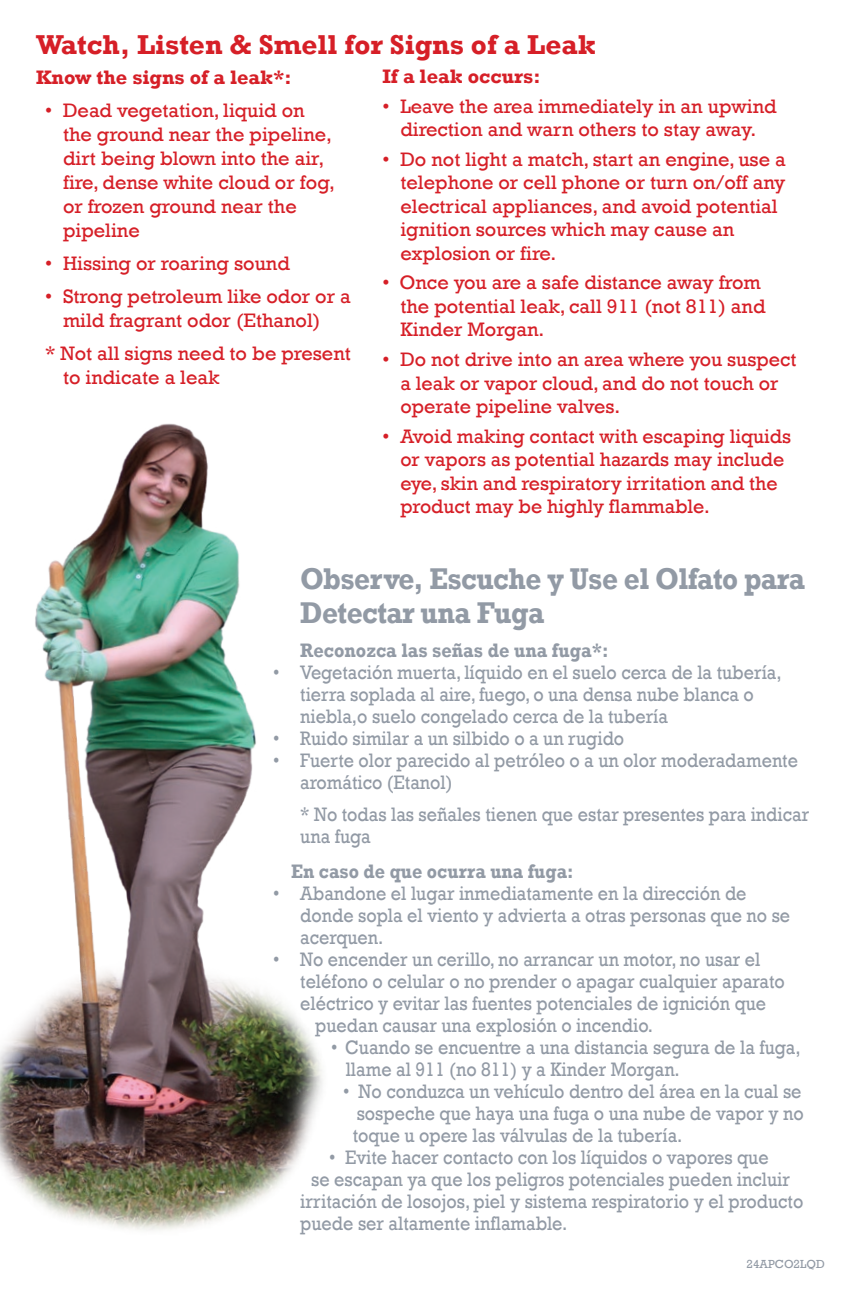
<style>
.page{position:relative;width:846px;height:1296px;background:#fff}
.page>*{position:absolute;margin:0;border:0;box-sizing:border-box;transform-origin:0 0}
.spanish_subhead{font:700 30.8px/34px "Rockwell";letter-spacing:-.02em;color:#929aa5;scale:.91 1}
.english_subhead{font:700 28px "Rockwell";color:#d61f27}
.spanish_body_bullets{font:20px/22px "Rockwell";color:#929aa5;scale:.9 1}
.english_body_bullets{font:20px/23.6px "Rockwell";color:#d61f27}
.english_subsub{font:700 20px "Rockwell";color:#d61f27}
.spanish_subhead-2{font:700 20px "Rockwell";color:#929aa5;scale:.91 1}
.spanish_body_bullets-2{font:700 20px "Rockwell";color:#929aa5;scale:.9 1}
.t1{font:12px "Rockwell";color:#929aa5}
</style>
<div class="page">
<img style="left:0;top:423px;width:323px;height:808px">
<p class="english_subhead" style="left:36px;top:27px;width:561px">Watch, Listen &amp; Smell for Signs of a Leak</p>
<p class="english_subsub" style="left:382px;top:64px;width:160px">If a leak occurs:</p>
<p class="english_body_bullets" style="left:382px;top:94px;width:396px;text-align:center">• Leave the area immediately in an upwind direction and warn others to stay away.</p>
<p class="english_body_bullets" style="left:400px;top:148px;width:387px;text-indent:-18px">• Do not light a match, start an engine, use a telephone or cell phone or turn on/off any electrical appliances, and avoid potential ignition sources which may cause an explosion or fire.</p>
<p class="english_body_bullets" style="left:400px;top:271px;width:367px;text-indent:-18px">• Once you are a safe distance away from the potential leak, call 911 (not 811) and<br>Kinder Morgan.</p>
<p class="english_body_bullets" style="left:400px;top:348px;width:398px;text-indent:-18px">• Do not drive into an area where you suspect a leak or vapor cloud, and do not touch or operate pipeline valves.</p>
<p class="english_body_bullets" style="left:400px;top:424px;width:392px;text-indent:-18px">• Avoid making contact with escaping liquids or vapors as potential hazards may include eye, skin and respiratory irritation and the product may be highly flammable.</p>
<p class="english_subsub" style="left:36px;top:65px;width:257px">Know the signs of a leak*:</p>
<p class="english_body_bullets" style="left:63px;top:98px;width:273px;text-indent:-18px">• Dead vegetation, liquid on the ground near the pipeline, dirt being blown into the air, fire, dense white cloud or fog, or frozen ground near the pipeline</p>
<p class="english_body_bullets" style="left:45px;top:251px;width:246px">• Hissing or roaring sound</p>
<p class="english_body_bullets" style="left:63px;top:284px;width:289px;text-indent:-18px">• Strong petroleum like odor or a mild fragrant odor (Ethanol)</p>
<p class="english_body_bullets" style="left:63px;top:341px;width:289px;text-indent:-18px">* Not all signs need to be present to indicate a leak</p>
<p class="spanish_subhead" style="left:300px;top:561px;width:556px">Observe, Escuche y Use el Olfato para<br>Detectar una Fuga</p>
<p class="spanish_subhead-2" style="left:300px;top:638px;width:340px">Reconozca las señas de una fuga*:</p>
<p class="spanish_body_bullets" style="left:300px;top:661px;width:537px;text-indent:-27px">• Vegetación muerta, líquido en el suelo cerca de la tubería, tierra soplada al aire, fuego, o una densa nube blanca o niebla,o suelo congelado cerca de la tubería</p>
<p class="spanish_body_bullets" style="left:273px;top:727px;width:391px">• Ruido similar a un silbido o a un rugido</p>
<p class="spanish_body_bullets" style="left:300px;top:749px;width:555px;text-indent:-27px">• Fuerte olor parecido al petróleo o a un olor moderadamente aromático (Etanol)</p>
<p class="spanish_body_bullets" style="left:300px;top:803px;width:567px">* No todas las señales tienen que estar presentes para indicar una fuga</p>
<p class="spanish_body_bullets-2" style="left:291px;top:860px;width:315px">En caso de que ocurra una fuga:</p>
<p class="spanish_body_bullets" style="left:300px;top:883px;width:546px;text-indent:-27px">• Abandone el lugar inmediatamente en la dirección de donde sopla el viento y advierta a otras personas que no se acerquen.</p>
<p class="spanish_body_bullets" style="left:273px;top:949px;width:543px">• No encender un cerillo, no arrancar un motor, no usar el</p>
<p class="spanish_body_bullets" style="left:300px;top:971px;width:540px">teléfono o celular o no prender o apagar cualquier aparato</p>
<p class="spanish_body_bullets" style="left:300px;top:993px;width:519px">eléctrico y evitar las fuentes potenciales de ignición que</p>
<p class="spanish_body_bullets" style="left:315px;top:1015px;width:377px">puedan causar una explosión o incendio.</p>
<p class="spanish_body_bullets" style="left:346px;top:1037px;width:507px;text-indent:-14px">• Cuando se encuentre a una distancia segura de la fuga, llame al 911 (no 811) y a Kinder Morgan.</p>
<p class="spanish_body_bullets" style="left:353px;top:1081px;width:503px;text-align:justify;text-indent:-10px">• No conduzca un vehículo dentro del área en la cual se sospeche que haya una fuga o una nube de vapor y no toque u opere las válvulas de la tubería.</p>
<p class="spanish_body_bullets" style="left:329px;top:1147px;width:490px">• Evite hacer contacto con los líquidos o vapores que</p>
<p class="spanish_body_bullets" style="left:311px;top:1169px;width:534px">se escapan ya que los peligros potenciales pueden incluir</p>
<p class="spanish_body_bullets" style="left:300px;top:1191px;width:561px">irritación de losojos, piel y sistema respiratorio y el producto</p>
<p class="spanish_body_bullets" style="left:300px;top:1213px;width:298px">puede ser altamente inflamable.</p>
<p class="t1" style="left:747px;top:1257px;width:80px">24APCO2LQD</p>
</div>
